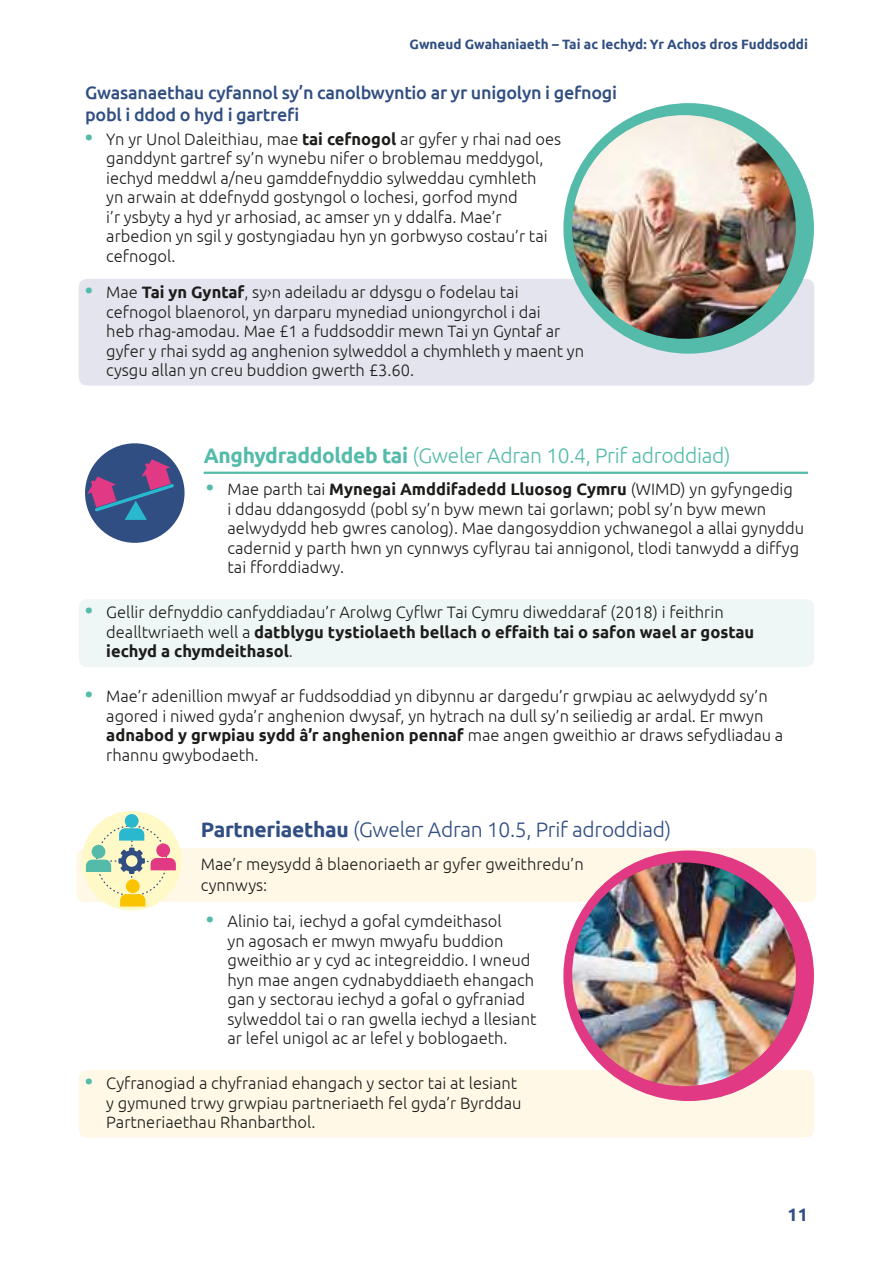
<style>
.page{position:relative;width:893px;height:1263px;background:#fff}
.page>*{position:absolute;margin:0;border:0;box-sizing:border-box;transform-origin:0 0}
.t1{font:300 21px "Ubuntu";letter-spacing:-.015em;color:#54bbab}
.t2{font:300 21px "Ubuntu";letter-spacing:-.015em;color:#304e82}
.t3{font:500 18px/21.8px "Ubuntu";letter-spacing:-.015em;color:#304e82}
.t4{font:700 18px "Ubuntu";color:#304e82}
.t5{font:300 16.5px/19.5px "Ubuntu";color:#1d1d1b}
.t6{font:700 13.5px "Ubuntu";color:#304e82}
.s1{font-weight:700;font-size:21px;color:#54bbab}
.s2{font-weight:700}
</style>
<div class="page">
<div style="left:79px;top:279px;width:735px;height:106px;background:#e4e4ee;border-radius:9px"></div>
<hr style="left:204px;top:472px;width:604px;height:2px;background:#54bbab">
<div style="left:79px;top:599px;width:735px;height:68px;background:#eef7f5;border-radius:9px"></div>
<div style="left:77px;top:848px;width:739px;height:54px;background:#fff8e7;border-radius:9px"></div>
<div style="left:79px;top:1070px;width:735px;height:67px;background:#fff8e7;border-radius:9px"></div>
<div style="left:85px;top:443px;width:100px;height:100px;background:#304e82;border-radius:50%"></div>
<svg style="left:87px;top:459px;width:87px;height:61px"></svg>
<div style="left:563px;top:103px;width:251px;height:251px;background:#54bbab;border-radius:50%"></div>
<div style="left:563px;top:850px;width:251px;height:251px;background:#e13983;border-radius:50%"></div>
<img style="left:572px;top:115px;width:224px;height:224px;border-radius:112px">
<img style="left:572px;top:862px;width:224px;height:224px;border-radius:112px">
<div style="left:82px;top:811px;width:100px;height:100px;background:#fff9c7;border-radius:50%"></div>
<div style="left:125px;top:814px;width:14px;height:14px;background:#29b8ce;border-radius:50%"></div>
<svg style="left:86px;top:828px;width:90px;height:58px"></svg>
<div style="left:126px;top:879px;width:14px;height:14px;background:#fac400;border-radius:50%"></div>
<svg style="left:120px;top:894px;width:25px;height:12px"></svg>
<p class="t6" style="left:410px;top:36px;width:400px">Gwneud Gwahaniaeth – Tai ac Iechyd: Yr Achos dros Fuddsoddi</p>
<p class="t3" style="left:85px;top:81px;width:534px">Gwasanaethau cyfannol sy’n canolbwyntio ar yr unigolyn i gefnogi pobl i ddod o hyd i gartrefi</p>
<p class="t5" style="left:106px;top:128px;width:456px;text-indent:-21px"><span class="s1">•</span> Yn yr Unol Daleithiau, mae <span class="s2">tai cefnogol</span> ar gyfer y rhai nad oes ganddynt gartref sy’n wynebu nifer o broblemau meddygol, iechyd meddwl a/neu gamddefnyddio sylweddau cymhleth<br>yn arwain at ddefnydd gostyngol o lochesi, gorfod mynd<br>i’r ysbyty a hyd yr arhosiad, ac amser yn y ddalfa. Mae’r arbedion yn sgil y gostyngiadau hyn yn gorbwyso costau’r tai cefnogol.</p>
<p class="t5" style="left:106px;top:282px;width:479px;text-indent:-21px"><span class="s1">•</span> Mae <span class="s2">Tai yn Gyntaf</span>, sy›n adeiladu ar ddysgu o fodelau tai cefnogol blaenorol, yn darparu mynediad uniongyrchol i dai<br>heb rhag-amodau. Mae £1 a fuddsoddir mewn Tai yn Gyntaf ar gyfer y rhai sydd ag anghenion sylweddol a chymhleth y maent yn cysgu allan yn creu buddion gwerth £3.60.</p>
<p class="t1" style="left:204px;top:443px;width:528px"><span class="s2">Anghydraddoldeb tai</span> (Gweler Adran 10.4, Prif adroddiad)</p>
<p class="t5" style="left:228px;top:479px;width:578px;text-indent:-21px"><span class="s1">•</span> Mae parth tai <span class="s2">Mynegai Amddifadedd Lluosog Cymru</span> (WIMD) yn gyfyngedig<br>i ddau ddangosydd (pobl sy’n byw mewn tai gorlawn; pobl sy’n byw mewn aelwydydd heb gwres canolog). Mae dangosyddion ychwanegol a allai gynyddu cadernid y parth hwn yn cynnwys cyflyrau tai annigonol, tlodi tanwydd a diffyg tai fforddiadwy.</p>
<p class="t5" style="left:106px;top:602px;width:649px;text-indent:-21px"><span class="s1">•</span> Gellir defnyddio canfyddiadau’r Arolwg Cyflwr Tai Cymru diweddaraf (2018) i feithrin dealltwriaeth well a <span class="s2">datblygu tystiolaeth bellach o effaith tai o safon wael ar gostau iechyd a chymdeithasol</span>.</p>
<p class="t5" style="left:106px;top:686px;width:678px;text-indent:-21px"><span class="s1">•</span> Mae’r adenillion mwyaf ar fuddsoddiad yn dibynnu ar dargedu’r grwpiau ac aelwydydd sy’n agored i niwed gyda’r anghenion dwysaf, yn hytrach na dull sy’n seiliedig ar ardal. Er mwyn <span class="s2">adnabod y grwpiau sydd â’r anghenion pennaf</span> mae angen gweithio ar draws sefydliadau a rhannu gwybodaeth.</p>
<p class="t2" style="left:201px;top:816px;width:472px"><span class="s2">Partneriaethau</span> (Gweler Adran 10.5, Prif adroddiad)</p>
<p class="t5" style="left:201px;top:853px;width:384px;line-height:21px">Mae’r meysydd â blaenoriaeth ar gyfer gweithredu’n cynnwys:</p>
<p class="t5" style="left:228px;top:911px;width:310px;text-indent:-21px"><span class="s1">•</span> Alinio tai, iechyd a gofal cymdeithasol<br>yn agosach er mwyn mwyafu buddion gweithio ar y cyd ac integreiddio. I wneud hyn mae angen cydnabyddiaeth ehangach gan y sectorau iechyd a gofal o gyfraniad sylweddol tai o ran gwella iechyd a llesiant ar lefel unigol ac ar lefel y boblogaeth.</p>
<p class="t5" style="left:106px;top:1073px;width:417px;text-indent:-21px"><span class="s1">•</span> Cyfranogiad a chyfraniad ehangach y sector tai at lesiant y gymuned trwy grwpiau partneriaeth fel gyda’r Byrddau<br>Partneriaethau Rhanbarthol.</p>
<p class="t4" style="left:787px;top:1203px;width:22px">11</p>
</div>
